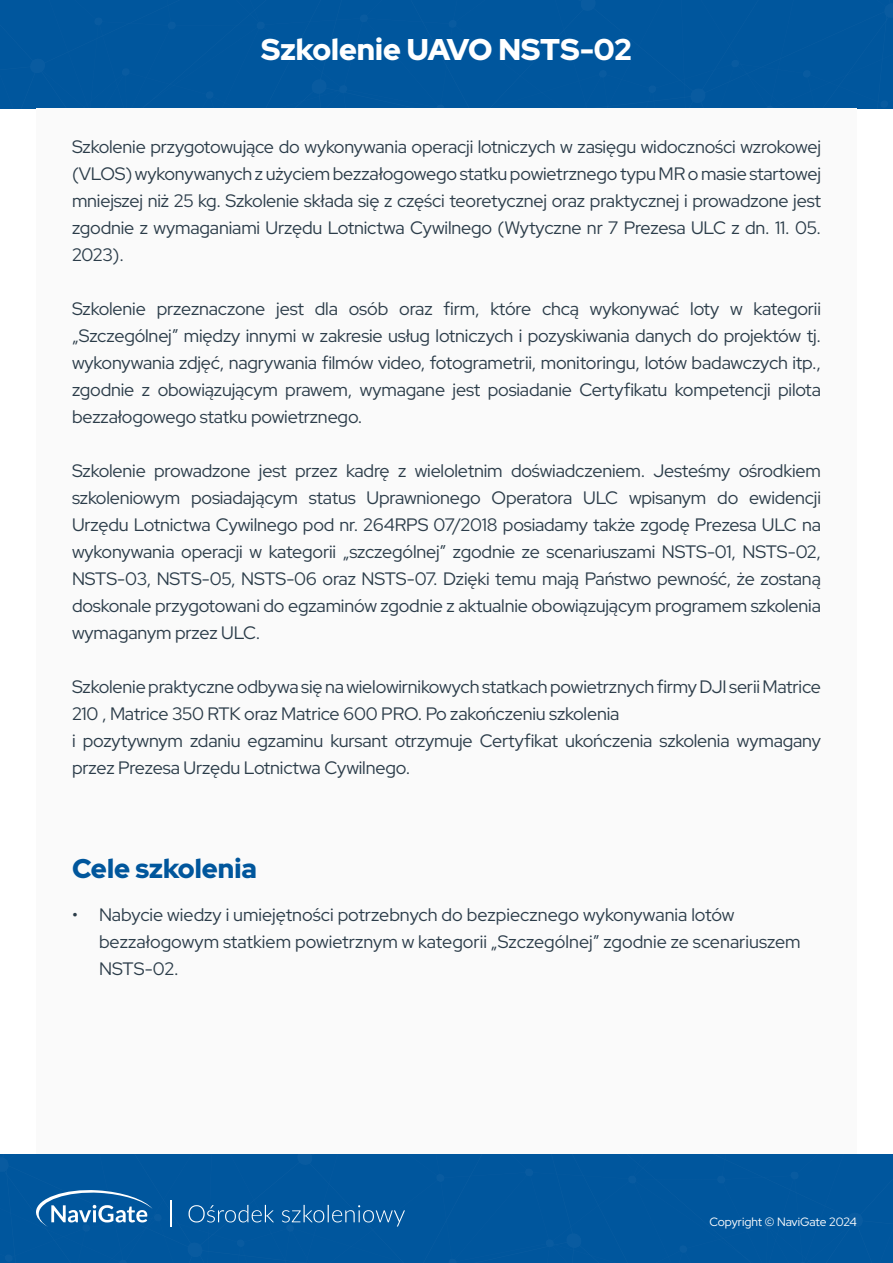
<style>
.page{position:relative;width:893px;height:1263px;background:#fff}
.page>*{position:absolute;margin:0;border:0;box-sizing:border-box;transform-origin:0 0}
.t1{font:900 30px "Red Hat Display";color:#fff}
.t2{font:900 27px "Red Hat Display";color:#00569c}
.t3{font:18px/27px "Red Hat Display";letter-spacing:-.01em;color:#2b3c49;text-align:justify}
.t4{font:12px "Red Hat Display";letter-spacing:-.005em;color:#fff}
</style>
<div class="page">
<div style="left:0;top:0;width:368px;height:109px;background:#00569d"></div>
<div style="left:368px;top:0;width:525px;height:109px;background:#00569d"></div>
<svg style="left:366px;top:0;width:16px;height:15px"></svg>
<svg style="left:731px;top:60px;width:8px;height:7px"></svg>
<div style="left:36px;top:109px;width:821px;height:1045px;background:#fafafa"></div>
<div style="left:525px;top:1154px;width:368px;height:109px;background:#00569d"></div>
<div style="left:0;top:1154px;width:525px;height:109px;background:#00569d"></div>
<svg style="left:511px;top:1154px;width:15px;height:15px"></svg>
<svg style="left:170px;top:1200px;width:1px;height:27px"></svg>
<svg style="left:36px;top:1188px;width:126px;height:39px;background:#3277b0"></svg>
<svg style="left:189px;top:1205px;width:216px;height:21px;background:#216ca9"></svg>
<h1 class="t1" style="left:261px;top:30px;width:372px">Szkolenie UAVO NSTS-02</h1>
<p class="t3" style="left:72px;top:132px;width:750px">Szkolenie przygotowujące do wykonywania operacji lotniczych w zasięgu widoczności wzrokowej (VLOS) wykonywanych z użyciem bezzałogowego statku powietrznego typu MR o masie startowej mniejszej niż 25 kg. Szkolenie składa się z części teoretycznej oraz praktycznej i prowadzone jest zgodnie z wymaganiami Urzędu Lotnictwa Cywilnego (Wytyczne nr 7 Prezesa ULC z dn. 11. 05.<br>2023).</p>
<p class="t3" style="left:72px;top:294px;width:750px">Szkolenie przeznaczone jest dla osób oraz firm, które chcą wykonywać loty w kategorii „Szczególnej” między innymi w zakresie usług lotniczych i pozyskiwania danych do projektów tj. wykonywania zdjęć, nagrywania filmów video, fotogrametrii, monitoringu, lotów badawczych itp., zgodnie z obowiązującym prawem, wymagane jest posiadanie Certyfikatu kompetencji pilota bezzałogowego statku powietrznego.</p>
<p class="t3" style="left:72px;top:456px;width:750px">Szkolenie prowadzone jest przez kadrę z wieloletnim doświadczeniem. Jesteśmy ośrodkiem szkoleniowym posiadającym status Uprawnionego Operatora ULC wpisanym do ewidencji Urzędu Lotnictwa Cywilnego pod nr. 264RPS 07/2018 posiadamy także zgodę Prezesa ULC na wykonywania operacji w kategorii „szczególnej” zgodnie ze scenariuszami NSTS-01, NSTS-02, NSTS-03, NSTS-05, NSTS-06 oraz NSTS-07. Dzięki temu mają Państwo pewność, że zostaną doskonale przygotowani do egzaminów zgodnie z aktualnie obowiązującym programem szkolenia wymaganym przez ULC.</p>
<p class="t3" style="left:72px;top:672px;width:750px;text-align:left">Szkolenie praktyczne odbywa się na wielowirnikowych statkach powietrznych firmy DJI serii Matrice 210 , Matrice 350 RTK oraz Matrice 600 PRO. Po zakończeniu szkolenia<br>i pozytywnym zdaniu egzaminu kursant otrzymuje Certyfikat ukończenia szkolenia wymagany przez Prezesa Urzędu Lotnictwa Cywilnego.</p>
<h2 class="t2" style="left:72px;top:851px;width:186px">Cele szkolenia</h2>
<p class="t3" style="left:99px;top:901px;width:703px;text-align:left;text-indent:-27px">• Nabycie wiedzy i umiejętności potrzebnych do bezpiecznego wykonywania lotów bezzałogowym statkiem powietrznym w kategorii „Szczególnej” zgodnie ze scenariuszem<br>NSTS-02.</p>
<p class="t4" style="left:709px;top:1214px;width:149px">Copyright © NaviGate 2024</p>
</div>
